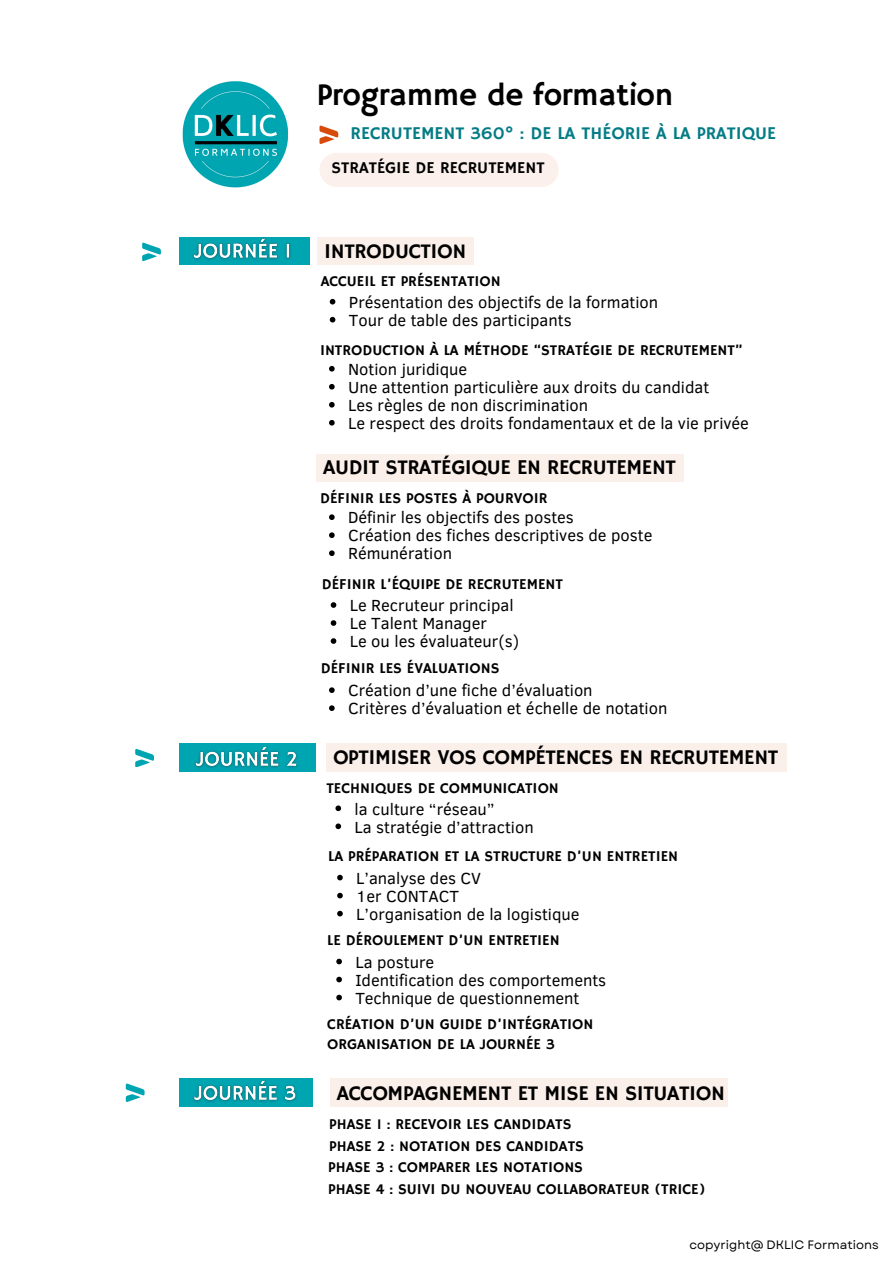
<style>
.page{position:relative;width:894px;height:1264px;background:#fff}
.page>*{position:absolute;margin:0;border:0;box-sizing:border-box;transform-origin:0 0}
.t1{font:31.5px "Hammersmith One";letter-spacing:-.01em;color:#000}
.t2{font:21px "Hammersmith One";letter-spacing:-.02em;color:#000}
.t3{font:18px "Hammersmith One";color:#047c85}
.t4{font:16.5px "Clear Sans";color:#000}
.t5{font:16.5px "Hammersmith One";color:#000}
.t6{font:15px "Hammersmith One";color:#000}
.t7{font:12.15px "Garet";color:#000}
</style>
<div class="page">
<svg style="left:319px;top:126px;width:19px;height:17px"></svg>
<div style="left:179px;top:237px;width:130px;height:27px;background:#00a5b2"></div>
<div style="left:317px;top:237px;width:157px;height:27px;background:#fbefe9"></div>
<img style="left:188px;top:238px;width:108px;height:27px">
<div style="left:317px;top:454px;width:366px;height:27px;background:#fbefe9"></div>
<div style="left:179px;top:743px;width:136px;height:28px;background:#00a5b2"></div>
<div style="left:326px;top:743px;width:460px;height:28px;background:#fbefe9"></div>
<img style="left:189px;top:746px;width:114px;height:26px">
<div style="left:179px;top:1078px;width:134px;height:29px;background:#00a5b2"></div>
<div style="left:330px;top:1078px;width:397px;height:29px;background:#fbefe9"></div>
<img style="left:194px;top:1080px;width:103px;height:22px">
<svg style="left:335px;top:805px;width:6px;height:6px"></svg>
<svg style="left:335px;top:823px;width:6px;height:6px"></svg>
<svg style="left:337px;top:874px;width:6px;height:6px"></svg>
<svg style="left:337px;top:892px;width:6px;height:6px"></svg>
<svg style="left:337px;top:910px;width:6px;height:6px"></svg>
<svg style="left:336px;top:958px;width:6px;height:6px"></svg>
<svg style="left:336px;top:976px;width:6px;height:6px"></svg>
<svg style="left:336px;top:994px;width:6px;height:6px"></svg>
<svg style="left:329px;top:514px;width:5px;height:6px"></svg>
<svg style="left:329px;top:532px;width:5px;height:6px"></svg>
<svg style="left:329px;top:550px;width:5px;height:6px"></svg>
<svg style="left:330px;top:602px;width:6px;height:6px"></svg>
<svg style="left:330px;top:620px;width:6px;height:6px"></svg>
<svg style="left:330px;top:638px;width:6px;height:6px"></svg>
<svg style="left:329px;top:687px;width:5px;height:6px"></svg>
<svg style="left:329px;top:705px;width:5px;height:6px"></svg>
<svg style="left:329px;top:299px;width:6px;height:5px"></svg>
<svg style="left:329px;top:317px;width:6px;height:5px"></svg>
<svg style="left:329px;top:366px;width:5px;height:5px"></svg>
<svg style="left:329px;top:384px;width:5px;height:5px"></svg>
<svg style="left:329px;top:402px;width:5px;height:5px"></svg>
<svg style="left:329px;top:420px;width:5px;height:5px"></svg>
<img style="left:182px;top:81px;width:106px;height:107px">
<svg style="left:142px;top:243px;width:19px;height:17px"></svg>
<svg style="left:135px;top:749px;width:19px;height:17px"></svg>
<svg style="left:126px;top:1083px;width:18px;height:18px"></svg>
<div style="left:320px;top:153px;width:238px;height:34px;background:#fbf0eb"></div>
<p class="t1" style="left:317px;top:77px;width:357px">Programme de formation</p>
<h5 class="t3" style="left:350px;top:123px;width:427px">RECRUTEMENT 360° : DE LA THÉORIE À LA PRATIQUE</h5>
<h5 class="t5" style="left:331px;top:158px;width:214px">STRATÉGIE DE RECRUTEMENT</h5>
<h1 class="t2" style="left:324px;top:238px;width:144px">INTRODUCTION</h1>
<p class="t6" style="left:320px;top:273px;width:181px">ACCUEIL ET PRÉSENTATION</p>
<p class="t4" style="left:349px;top:290px;width:311px">Présentation des objectifs de la formation</p>
<p class="t4" style="left:349px;top:308px;width:224px">Tour de table des participants</p>
<h5 class="t6" style="left:320px;top:341px;width:424px">INTRODUCTION À LA MÉTHODE “STRATÉGIE DE RECRUTEMENT”</h5>
<p class="t4" style="left:348px;top:357px;width:121px">Notion juridique</p>
<p class="t4" style="left:348px;top:375px;width:362px">Une attention particulière aux droits du candidat</p>
<p class="t4" style="left:348px;top:393px;width:241px">Les règles de non discrimination</p>
<h5 class="t4" style="left:348px;top:411px;width:402px">Le respect des droits fondamentaux et de la vie privée</h5>
<h3 class="t2" style="left:323px;top:455px;width:354px">AUDIT STRATÉGIQUE EN RECRUTEMENT</h3>
<p class="t6" style="left:320px;top:489px;width:229px">DÉFINIR LES POSTES À POURVOIR</p>
<p class="t4" style="left:348px;top:505px;width:227px">Définir les objectifs des postes</p>
<h5 class="t4" style="left:348px;top:523px;width:306px">Création des fiches descriptives de poste</h5>
<p class="t4" style="left:348px;top:541px;width:105px">Rémunération</p>
<p class="t4" style="left:349px;top:593px;width:165px">Le Recruteur principal</p>
<p class="t4" style="left:349px;top:611px;width:139px">Le Talent Manager</p>
<h5 class="t4" style="left:349px;top:629px;width:171px">Le ou les évaluateur(s)</h5>
<p class="t6" style="left:320px;top:659px;width:180px">DÉFINIR LES ÉVALUATIONS</p>
<p class="t4" style="left:348px;top:678px;width:246px">Création d’une fiche d’évaluation</p>
<h5 class="t4" style="left:348px;top:696px;width:321px">Critères d’évaluation et échelle de notation</h5>
<p class="t6" style="left:321px;top:575px;width:243px">DÉFINIR L’ÉQUIPE DE RECRUTEMENT</p>
<h3 class="t2" style="left:333px;top:744px;width:447px">OPTIMISER VOS COMPÉTENCES EN RECRUTEMENT</h3>
<p class="t6" style="left:326px;top:779px;width:234px">TECHNIQUES DE COMMUNICATION</p>
<h5 class="t4" style="left:354px;top:796px;width:142px">la culture “réseau”</h5>
<p class="t4" style="left:354px;top:814px;width:181px">La stratégie d’attraction</p>
<p class="t4" style="left:356px;top:866px;width:126px">L’analyse des CV</p>
<p class="t4" style="left:356px;top:884px;width:104px">1er CONTACT</p>
<p class="t4" style="left:356px;top:902px;width:225px">L’organisation de la logistique</p>
<p class="t6" style="left:327px;top:931px;width:234px">LE DÉROULEMENT D’UN ENTRETIEN</p>
<h5 class="t4" style="left:355px;top:949px;width:80px">La posture</h5>
<p class="t4" style="left:355px;top:967px;width:252px">Identification des comportements</p>
<p class="t4" style="left:355px;top:985px;width:225px">Technique de questionnement</p>
<p class="t6" style="left:327px;top:1015px;width:267px">CRÉATION D’UN GUIDE D’INTÉGRATION</p>
<h5 class="t6" style="left:327px;top:1035px;width:229px">ORGANISATION DE LA JOURNÉE 3</h5>
<p class="t6" style="left:328px;top:847px;width:351px">LA PRÉPARATION ET LA STRUCTURE D’UN ENTRETIEN</p>
<h5 class="t2" style="left:337px;top:1080px;width:389px">ACCOMPAGNEMENT ET MISE EN SITUATION</h5>
<p class="t6" style="left:329px;top:1115px;width:244px">PHASE 1 : RECEVOIR LES CANDIDATS</p>
<p class="t6" style="left:328px;top:1158px;width:256px">PHASE 3 : COMPARER LES NOTATIONS</p>
<p class="t6" style="left:329px;top:1136px;width:256px">PHASE 2 : NOTATION DES CANDIDATS</p>
<p class="t6" style="left:328px;top:1180px;width:379px">PHASE 4 : SUIVI DU NOUVEAU COLLABORATEUR (TRICE)</p>
<p class="t7" style="left:689px;top:1236px;width:190px">copyright@ DKLIC Formations</p>
</div>
